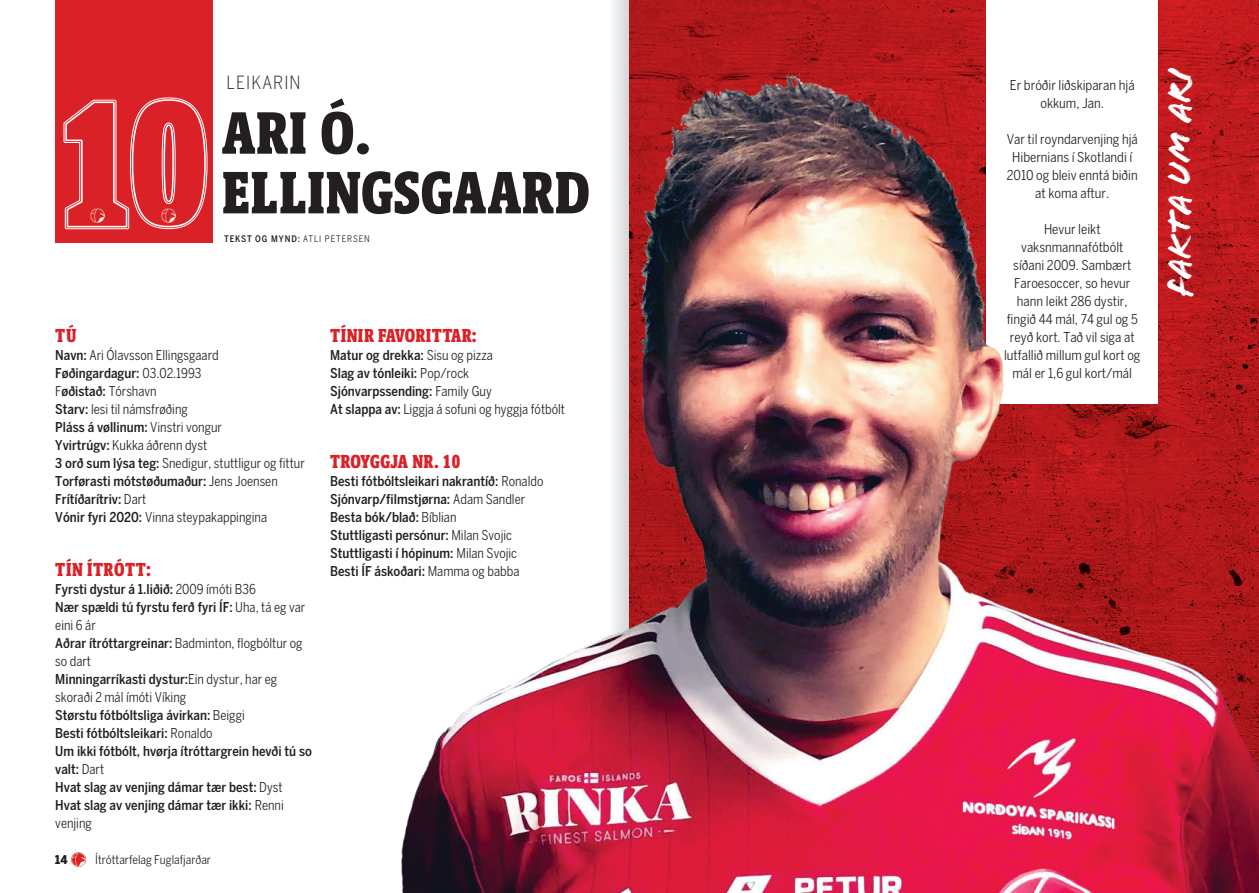
<style>
.page{position:relative;width:1259px;height:893px;background:#fff}
.page>*{position:absolute;margin:0;border:0;box-sizing:border-box;transform-origin:0 0}
.t1{font:800 61.8px "Berlingske Slab Display";letter-spacing:.015em;color:#231f20}
.Rubrik{font:34.2px "Flood Std";color:#fff}
.Undiryvirskrift{font:800 19.5px "Berlingske Slab Display";letter-spacing:.015em;color:#da2128}
.Rubrik-2{font:300 18px "Benton Sans Cond";letter-spacing:.06em;color:#231f20}
.Breyðtekstur{font:500 13.5px/18px "Benton Sans Cond";color:#231f20}
.Breyðtekstur-2{font:13.5px/18px "Benton Sans Cond";color:#231f20}
.Fakta_tekst{font:13.5px/18px "Benton Sans Cond";color:#231f20;text-align:center}
.t2{font:12px "Benton Sans Cond";color:#231f20}
.t3{font:900 12px "Benton Sans Cond";color:#231f20}
.Byline{font:500 9px "Benton Sans Cond";letter-spacing:.1em;color:#231f20}
.s1{font-weight:400}
.s2{font-weight:500}
</style>
<div class="page">
<img style="left:71px;top:852px;width:10px;height:14px">
<div style="left:55px;top:0;width:158px;height:242px;background:#da2128"></div>
<svg style="left:63px;top:109px;width:18px;height:120px"></svg>
<img style="left:81px;top:0;width:1178px;height:893px">
<p class="Rubrik-2" style="left:227px;top:72px;width:76px">LEIKARIN</p>
<p class="t1" style="left:222px;top:86px;width:149px">ARI Ó.</p>
<p class="t1" style="left:222px;top:146px;width:370px">ELLINGSGAARD</p>
<p class="Byline" style="left:224px;top:234px;width:147px">TEKST OG MYND: <span class="s1">ATLI PETERSEN</span></p>
<p class="Undiryvirskrift" style="left:55px;top:321px;width:23px">TÚ</p>
<p class="Breyðtekstur-2" style="left:55px;top:346px;width:165px"><span class="s2">Navn:</span> Ari Ólavsson Ellingsgaard</p>
<p class="Breyðtekstur" style="left:55px;top:364px;width:148px">Føðingardagur: <span class="s1">03.02.1993</span></p>
<p class="Breyðtekstur-2" style="left:55px;top:382px;width:103px">F<span class="s2">øðistað:</span> Tórshavn</p>
<p class="Breyðtekstur-2" style="left:55px;top:400px;width:134px"><span class="s2">Starv:</span> lesi til námsfrøðing</p>
<p class="Breyðtekstur" style="left:55px;top:418px;width:168px">Pláss á vøllinum: <span class="s1">Vinstri vongur</span></p>
<p class="Breyðtekstur-2" style="left:55px;top:436px;width:153px"><span class="s2">Yvirtrúgv:</span> Kukka áðrenn dyst</p>
<p class="Breyðtekstur-2" style="left:55px;top:454px;width:251px"><span class="s2">3 orð sum lýsa teg:</span> Snedigur, stuttligur og fittur</p>
<p class="Breyðtekstur" style="left:55px;top:472px;width:224px">Torførasti mótstøðumaður: <span class="s1">Jens Joensen</span></p>
<p class="Breyðtekstur" style="left:55px;top:490px;width:93px">Frítíðarítriv: <span class="s1">Dart</span></p>
<p class="Breyðtekstur-2" style="left:55px;top:508px;width:213px"><span class="s2">Vónir fyri 2020:</span> Vinna steypakappingina</p>
<p class="Undiryvirskrift" style="left:55px;top:555px;width:97px">TÍN ÍTRÓTT:</p>
<p class="Breyðtekstur" style="left:55px;top:580px;width:202px">Fyrsti dystur á 1.liðið: <span class="s1">2009 ímóti B36</span></p>
<p class="Breyðtekstur" style="left:55px;top:598px;width:251px">Nær spældi tú fyrstu ferð fyri ÍF: <span class="s1">Uha, tá eg var eini 6 ár</span></p>
<p class="Breyðtekstur-2" style="left:55px;top:634px;width:249px"><span class="s2">Aðrar ítróttargreinar:</span> Badminton, flogbóltur og so dart</p>
<p class="Breyðtekstur-2" style="left:55px;top:670px;width:223px"><span class="s2">Minningarríkasti dystur:</span>Ein dystur, har eg skoraði 2 mál ímóti Víking</p>
<p class="Breyðtekstur" style="left:55px;top:706px;width:191px">Størstu fótbóltsliga ávirkan: <span class="s1">Beiggi</span></p>
<p class="Breyðtekstur" style="left:55px;top:724px;width:159px">Besti fótbóltsleikari: <span class="s1">Ronaldo</span></p>
<p class="Breyðtekstur" style="left:55px;top:742px;width:258px">Um ikki fótbólt, hvørja ítróttargrein hevði tú so valt: <span class="s1">Dart</span></p>
<p class="Breyðtekstur" style="left:55px;top:778px;width:229px">Hvat slag av venjing dámar tær best: <span class="s1">Dyst</span></p>
<p class="Breyðtekstur" style="left:55px;top:796px;width:230px">Hvat slag av venjing dámar tær ikki: <span class="s1">Renni venjing</span></p>
<p class="t3" style="left:55px;top:852px;width:14px">14</p>
<p class="t2" style="left:95px;top:852px;width:117px">Ítróttarfelag Fuglafjarðar</p>
<p class="Undiryvirskrift" style="left:330px;top:321px;width:148px">TÍNIR FAVORITTAR:</p>
<p class="Breyðtekstur" style="left:330px;top:346px;width:164px">Matur og drekka: <span class="s1">Sisu og pizza</span></p>
<p class="Breyðtekstur" style="left:330px;top:364px;width:140px">Slag av tónleiki: <span class="s1">Pop/rock</span></p>
<p class="Breyðtekstur" style="left:330px;top:382px;width:163px">Sjónvarpssending: <span class="s1">Family Guy</span></p>
<p class="Breyðtekstur-2" style="left:330px;top:400px;width:236px"><span class="s2">At slappa av:</span> Liggja á sofuni og hyggja fótbólt</p>
<p class="Undiryvirskrift" style="left:330px;top:447px;width:132px">TROYGGJA NR. 10</p>
<p class="Breyðtekstur" style="left:330px;top:472px;width:215px">Besti fótbóltsleikari nakrantíð: <span class="s1">Ronaldo</span></p>
<p class="Breyðtekstur" style="left:330px;top:490px;width:197px">Sjónvarp/filmstjørna: <span class="s1">Adam Sandler</span></p>
<p class="Breyðtekstur" style="left:330px;top:508px;width:128px">Besta bók/blað: <span class="s1">Bíblian</span></p>
<p class="Breyðtekstur" style="left:330px;top:526px;width:183px">Stuttligasti persónur: <span class="s1">Milan Svojic</span></p>
<p class="Breyðtekstur" style="left:330px;top:544px;width:191px">Stuttligasti í hópinum: <span class="s1">Milan Svojic<br></span>Besti ÍF áskoðari: <span class="s1">Mamma og babba</span></p>
<p class="Fakta_tekst" style="left:1010px;top:76px;width:126px">Er bróðir liðskiparan hjá okkum, Jan.</p>
<p class="Fakta_tekst" style="left:1006px;top:130px;width:133px">Var til royndarvenjing hjá<br>Hibernians í Skotlandi í<br>2010 og bleiv enntá biðin at koma aftur.</p>
<p class="Fakta_tekst" style="left:1004px;top:220px;width:138px">Hevur leikt vaksnmannafótbólt síðani 2009. Sambært<br>Faroesoccer, so hevur hann leikt 286 dystir, fingið 44 mál, 74 gul og 5 reyð kort. Tað vil siga at lutfallið millum gul kort og mál er 1,6 gul kort/mál</p>
<p class="Rubrik" style="left:1159px;top:296px;width:230px;rotate:-90deg">fakta um ari</p>
</div>
